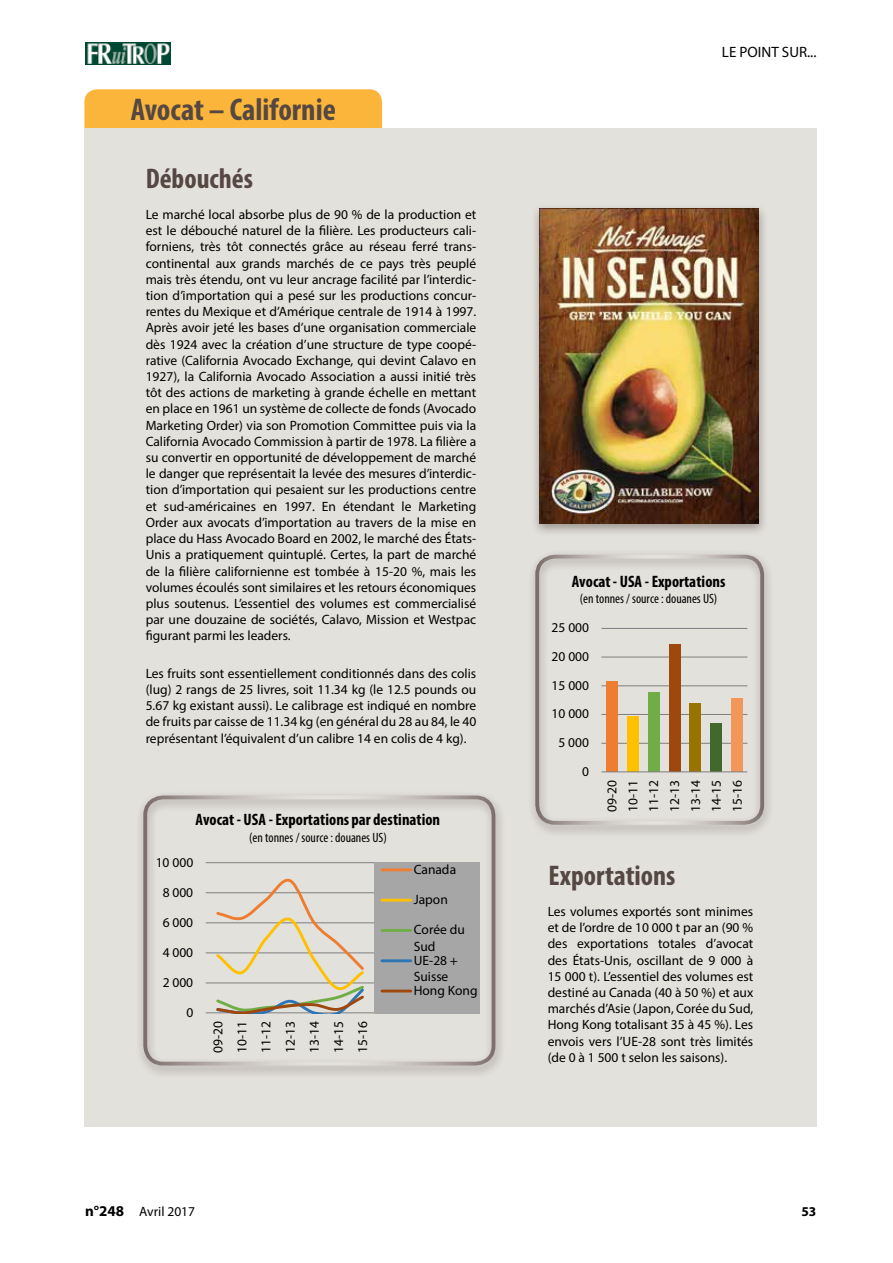
<style>
.page{position:relative;width:893px;height:1263px;background:#fff}
.page>*{position:absolute;margin:0;border:0;box-sizing:border-box;transform-origin:0 0}
.t1{font:700 condensed 31.5px "Myriad Pro";color:#554742}
.t2{font:700 condensed 28.5px "Myriad Pro";color:#554742}
.t3{font:700 condensed 16.5px "Myriad Pro";color:#000}
.t4{font:15px "Myriad Pro";color:#000}
.t5{font:13.5px/16.2px "Myriad Pro";color:#000;text-align:justify}
.t6{font:condensed 13.5px "Myriad Pro";color:#000}
.t7{font:700 13.5px "Myriad Pro";color:#000}
.s1{font-weight:700;font-size:15px}
</style>
<div class="page">
<img style="left:85px;top:42px;width:85px;height:22px">
<div style="left:84px;top:89px;width:298px;height:56px;background:#fcb53b"></div>
<div style="left:85px;top:129px;width:732px;height:998px;background:#e3e1dc"></div>
<div style="left:135px;top:791px;width:370px;height:287px;background:#554742;opacity:.5"></div>
<div style="left:143px;top:795px;width:352px;height:270px;border:4px solid #fff;border-radius:18px"></div>
<div style="left:527px;top:550px;width:247px;height:288px;background:#554742;opacity:.5"></div>
<div style="left:535px;top:555px;width:229px;height:270px;border:4px solid #fff;border-radius:18px"></div>
<div style="left:531px;top:204px;width:237px;height:333px;background:#554742;opacity:.5"></div>
<img style="left:539px;top:209px;width:219px;height:315px">
<h1 class="t1" style="left:131px;top:90px;width:206px">Avocat – Californie</h1>
<h2 class="t2" style="left:146px;top:160px;width:109px">Débouchés</h2>
<p class="t5" style="left:146px;top:206px;width:332px">Le marché local absorbe plus de 90 % de la production et est le débouché naturel de la filière. Les producteurs cali&shy;forniens, très tôt connectés grâce au réseau ferré trans&shy;continental aux grands marchés de ce pays très peuplé mais très étendu, ont vu leur ancrage facilité par l’interdic&shy;tion d’importation qui a pesé sur les productions concur&shy;rentes du Mexique et d’Amérique centrale de 1914 à 1997.<br>Après avoir jeté les bases d’une organisation commerciale dès 1924 avec la création d’une structure de type coopé&shy;rative (California Avocado Exchange, qui devint Calavo en 1927), la California Avocado Association a aussi initié très tôt des actions de marketing à grande échelle en mettant en place en 1961 un système de collecte de fonds (Avocado Marketing Order) via son Promotion Committee puis via la California Avocado Commission à partir de 1978. La filière a su convertir en opportunité de développement de marché le danger que représentait la levée des mesures d’interdic&shy;tion d’importation qui pesaient sur les productions centre et sud-américaines en 1997. En étendant le Marketing Order aux avocats d’importation au travers de la mise en place du Hass Avocado Board en 2002, le marché des États-Unis a pratiquement quintuplé. Certes, la part de marché de la filière californienne est tombée à 15-20 %, mais les volumes écoulés sont similaires et les retours économiques plus soutenus. L’essentiel des volumes est commercialisé par une douzaine de sociétés, Calavo, Mission et Westpac figurant parmi les leaders.</p>
<p class="t5" style="left:146px;top:665px;width:332px">Les fruits sont essentiellement conditionnés dans des colis (lug) 2 rangs de 25 livres, soit 11.34 kg (le 12.5 pounds ou 5.67 kg existant aussi). Le calibrage est indiqué en nombre de fruits par caisse de 11.34 kg (en général du 28 au 84, le 40 représentant l’équivalent d’un calibre 14 en colis de 4 kg).</p>
<p class="t3" style="left:196px;top:809px;width:246px">Avocat - USA -Exportations par destination</p>
<p class="t6" style="left:249px;top:829px;width:139px">(en tonnes / source: douanes US)</p>
<p class="t5" style="left:156px;top:854px;width:39px">10 000</p>
<p class="t5" style="left:163px;top:884px;width:32px">8 000</p>
<p class="t5" style="left:163px;top:914px;width:32px">6 000</p>
<p class="t5" style="left:163px;top:944px;width:32px">4 000</p>
<p class="t5" style="left:163px;top:974px;width:32px">2 000</p>
<p class="t5" style="left:186px;top:1004px;width:8px">0</p>
<p class="t5" style="left:206px;top:1053px;width:33px;line-height:24.2px;rotate:-90deg">09-20<br>10-11<br>11-12<br>12-13<br>13-14<br>14-15<br>15-16</p>
<p class="t5" style="left:414px;top:861px;width:44px">Canada</p>
<p class="t5" style="left:414px;top:891px;width:36px">Japon</p>
<p class="t5" style="left:414px;top:921px;width:53px">Corée du<br>Sud</p>
<p class="t5" style="left:414px;top:952px;width:46px">UE-28 +<br>Suisse</p>
<p class="t5" style="left:414px;top:982px;width:65px">Hong Kong</p>
<p class="t4" style="left:722px;top:42px;width:96px">LE POINT SUR...</p>
<p class="t3" style="left:572px;top:571px;width:155px">Avocat - USA -Exportations</p>
<p class="t6" style="left:580px;top:591px;width:139px">(en tonnes / source: douanes US)</p>
<p class="t5" style="left:552px;top:620px;width:39px">25 000</p>
<p class="t5" style="left:552px;top:648px;width:39px">20 000</p>
<p class="t5" style="left:552px;top:677px;width:39px">15 000</p>
<p class="t5" style="left:552px;top:706px;width:39px">10 000</p>
<p class="t5" style="left:558px;top:734px;width:32px">5 000</p>
<p class="t5" style="left:582px;top:763px;width:8px">0</p>
<p class="t5" style="left:601px;top:812px;width:33px;line-height:20.9px;rotate:-90deg">09-20<br>10-11<br>11-12<br>12-13<br>13-14<br>14-15<br>15-16</p>
<h2 class="t2" style="left:549px;top:857px;width:128px">Exportations</h2>
<p class="t5" style="left:548px;top:903px;width:207px">Les volumes exportés sont minimes et de l’ordre de 10 000 t par an (90 % des exportations totales d’avocat des États-Unis, oscillant de 9 000 à 15 000 t). L’essentiel des volumes est destiné au Canada (40 à 50 %) et aux marchés d’Asie (Japon, Corée du Sud, Hong Kong totalisant 35 à 45 %). Les envois vers l’UE-28 sont très limités (de 0 à 1 500 t selon les saisons).</p>
<p class="t5" style="left:85px;top:1203px;width:112px"><span class="s1">n°248</span> Avril 2017</p>
<p class="t7" style="left:801px;top:1203px;width:16px">53</p>
</div>
